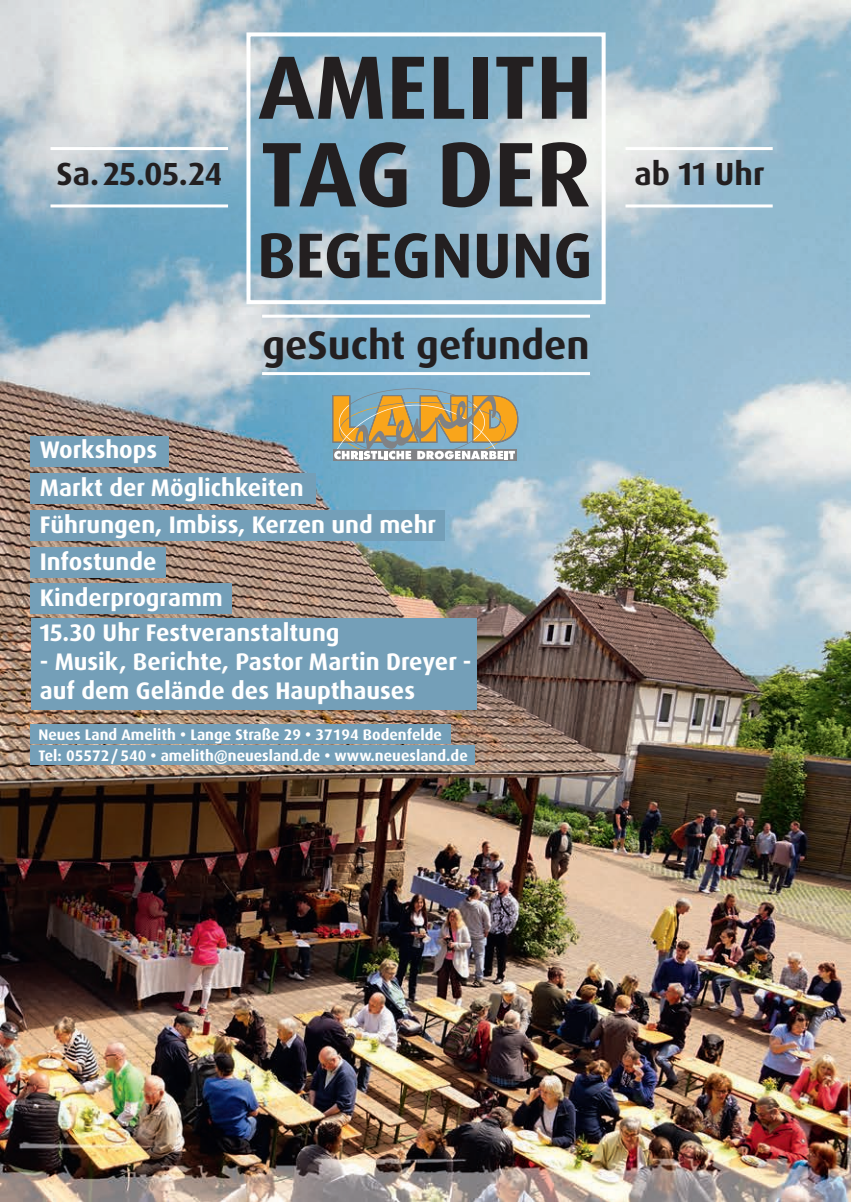
<style>
.page{position:relative;width:851px;height:1202px;background:#fff}
.page>*{position:absolute;margin:0;border:0;box-sizing:border-box;transform-origin:0 0}
.t1{font:700 92px "Dax OT";letter-spacing:-.005em;color:#231f20}
.t2{font:700 90px "Dax OT";color:#231f20}
.t3{font:700 63.6px "Dax OT";color:#231f20}
.t4{font:700 40px "Dax OT";color:#231f20}
.t5{font:700 32px "Dax OT";color:#231f20}
.t6{font:700 24px/37.4px "Dax OT";color:#fff}
.t7{font:700 15.4px/20.4px "Dax Pro";color:#fff}
</style>
<div class="page">
<img style="left:0;top:0;width:850px;height:1202px">
<div style="left:246px;top:32px;width:359px;height:272px;border:4px solid #fff"></div>
<hr style="left:50px;top:147px;width:178px;height:3px;background:#fff">
<hr style="left:50px;top:204px;width:178px;height:3px;background:#fff">
<hr style="left:625px;top:147px;width:147px;height:3px;background:#fff">
<hr style="left:625px;top:204px;width:147px;height:3px;background:#fff">
<hr style="left:262px;top:315px;width:328px;height:3px;background:#fff">
<hr style="left:262px;top:372px;width:328px;height:3px;background:#fff">
<svg style="left:332px;top:459px;width:184px;height:2px"></svg>
<svg style="left:332px;top:388px;width:186px;height:71px"></svg>
<div style="left:31px;top:725px;width:420px;height:19px;background:#749fb8"></div>
<div style="left:31px;top:746px;width:444px;height:19px;background:#749fb8"></div>
<div style="left:31px;top:436px;width:138px;height:31px;background:#749fb8"></div>
<div style="left:31px;top:473px;width:285px;height:31px;background:#749fb8"></div>
<div style="left:31px;top:511px;width:414px;height:30px;background:#749fb8"></div>
<div style="left:31px;top:547px;width:135px;height:31px;background:#749fb8"></div>
<div style="left:31px;top:583px;width:201px;height:30px;background:#749fb8"></div>
<div style="left:31px;top:618px;width:445px;height:92px;background:#749fb8"></div>
<h2 class="t2" style="left:258px;top:30px;width:336px">AMELITH</h2>
<h1 class="t1" style="left:260px;top:116px;width:332px">TAG DER</h1>
<h3 class="t3" style="left:257px;top:215px;width:337px">BEGEGNUNG</h3>
<h3 class="t5" style="left:56px;top:154px;width:167px">Sa.25.05.24</h3>
<h3 class="t5" style="left:634px;top:154px;width:132px">ab 11 Uhr</h3>
<h3 class="t4" style="left:262px;top:320px;width:328px">geSucht gefunden</h3>
<p class="t6" style="left:40px;top:431px;width:398px">Workshops<br>Markt der Möglichkeiten<br>Führungen, Imbiss, Kerzen und mehr<br>Infostunde</p>
<p class="t6" style="left:40px;top:580px;width:301px;line-height:35.4px">Kinderprogramm<br>15.30 Uhr Festveranstaltung</p>
<p class="t6" style="left:40px;top:647px;width:433px;line-height:28.8px">- Musik, Berichte, Pastor Martin Dreyer - auf dem Gelände des Haupthauses</p>
<p class="t7" style="left:38px;top:724px;width:431px">Neues Land Amelith • Lange Straße 29 • 37194 Bodenfelde<br>Tel: 05572/540 • amelith@neuesland.de • www.neuesland.de</p>
</div>
